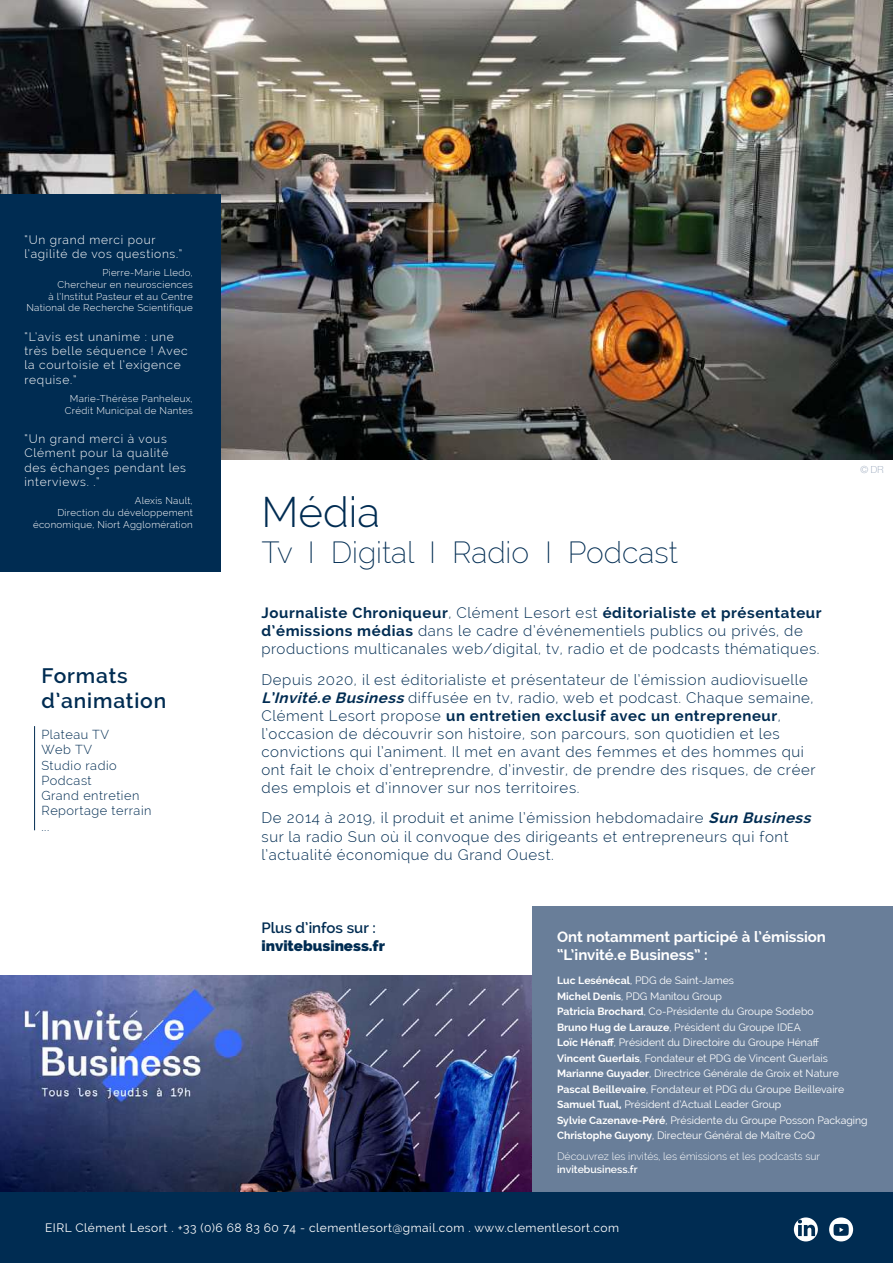
<style>
.page{position:relative;width:893px;height:1263px;background:#fff}
.page>*{position:absolute;margin:0;border:0;box-sizing:border-box;transform-origin:0 0}
.t1{font:300 42px "Raleway";color:#002c52}
.t2{font:200 30px "Raleway";color:#002c52}
.t3{font:600 21px/25.2px "Raleway";letter-spacing:.04em;color:#002c52}
.t4{font:300 15px/18px "Raleway";letter-spacing:.04em;color:#002c52}
.t5{font:700 15px/18px "Raleway";color:#fff}
.t6{font:800 15px "Raleway";color:#002c52}
.t7{font:600 15px "Raleway";color:#002c52}
.t8{font:300 12.75px/15.3px "Raleway";letter-spacing:.04em;color:#002c52}
.t9{font:300 12px/14.4px "Raleway";letter-spacing:.06em;color:#fff}
.t10{font:12px "Raleway";letter-spacing:.04em;color:#fff}
.t11{font:10.5px/15.5px "Raleway";color:#fff}
.t12{font:300 10.5px "Raleway";color:#fff}
.t13{font:600 10.5px "Raleway";color:#fff}
.t14{font:300 9.75px/11.7px "Raleway";letter-spacing:.03em;color:#fff;text-align:right}
.t15{font:100 9.75px "Helvetica Neue";color:#8e9eb5}
.s1{font-weight:700}
.s2{font-weight:700;font-style:italic}
</style>
<div class="page">
<div style="left:0;top:1191px;width:893px;height:72px;background:#002c52"></div>
<img style="left:0;top:0;width:893px;height:459px">
<div style="left:0;top:195px;width:220px;height:377px;background:#002c52"></div>
<hr style="left:34px;top:726px;width:1px;height:104px;background:#002c52">
<img style="left:0;top:976px;width:533px;height:216px">
<div style="left:533px;top:906px;width:360px;height:286px;background:#697e99"></div>
<svg style="left:794px;top:1217px;width:24px;height:24px"></svg>
<svg style="left:798px;top:1219px;width:17px;height:17px"></svg>
<div style="left:829px;top:1217px;width:24px;height:24px;background:#fff;border-radius:50%"></div>
<svg style="left:833px;top:1224px;width:16px;height:12px"></svg>
<p class="t9" style="left:24px;top:232px;width:160px">“Un grand merci pour l’agilité de vos questions.”</p>
<p class="t14" style="left:26px;top:267px;width:168px">Pierre-Marie Lledo,<br>Chercheur en neurosciences<br>à l’Institut Pasteur et au Centre<br>National de Recherche Scientifique</p>
<p class="t9" style="left:24px;top:329px;width:165px">“L’avis est unanime : une très belle séquence ! Avec la courtoisie et l’exigence requise.”</p>
<p class="t14" style="left:65px;top:393px;width:129px;text-align:center">Marie-Thérèse Panheleux,<br>Crédit Municipal de Nantes</p>
<p class="t9" style="left:24px;top:431px;width:163px">“Un grand merci à vous<br>Clément pour la qualité des échanges pendant les interviews. .”</p>
<p class="t14" style="left:33px;top:495px;width:161px">Alexis Nault,<br>Direction du développement économique, Niort Agglomération</p>
<h1 class="t1" style="left:261px;top:488px;width:120px">Média</h1>
<h2 class="t2" style="left:261px;top:535px;width:418px">Tv I Digital I Radio I Podcast</h2>
<p class="t4" style="left:261px;top:604px;width:562px"><span class="s1">Journaliste Chroniqueur</span>, Clément Lesort est <span class="s1">éditorialiste et présentateur d’émissions médias</span> dans le cadre d’événementiels publics ou privés, de productions multicanales web/digital, tv, radio et de podcasts thématiques.</p>
<p class="t4" style="left:261px;top:670px;width:555px">Depuis 2020, il est éditorialiste et présentateur de l’émission audiovisuelle <span class="s2">L’Invité.e Business</span> diffusée en tv, radio, web et podcast. Chaque semaine, Clément Lesort propose <span class="s1">un entretien exclusif avec un entrepreneur</span>, l’occasion de découvrir son histoire, son parcours, son quotidien et les convictions qui l’animent. Il met en avant des femmes et des hommes qui ont fait le choix d’entreprendre, d’investir, de prendre des risques, de créer des emplois et d’innover sur nos territoires.</p>
<p class="t4" style="left:261px;top:809px;width:555px">De 2014 à 2019, il produit et anime l’émission hebdomadaire <span class="s2">Sun Business </span>sur la radio Sun où il convoque des dirigeants et entrepreneurs qui font l’actualité économique du Grand Ouest.</p>
<h3 class="t3" style="left:41px;top:663px;width:126px">Formats d’animation</h3>
<p class="t8" style="left:41px;top:727px;width:111px">Plateau TV<br>Web TV<br>Studio radio<br>Podcast<br>Grand entretien<br>Reportage terrain ...</p>
<p class="t15" style="left:860px;top:462px;width:25px">© DR</p>
<p class="t7" style="left:261px;top:919px;width:116px">Plus d’infos sur :</p>
<p class="t6" style="left:261px;top:937px;width:125px">invitebusiness.fr</p>
<p class="t5" style="left:557px;top:928px;width:270px">Ont notamment participé à l’émission “L’invité.e Business” :</p>
<p class="t11" style="left:557px;top:973px;width:312px"><span class="s1">Luc Lesénécal</span>, PDG de Saint-James<br><span class="s1">Michel Denis</span>, PDG Manitou Group<br><span class="s1">Patricia Brochard</span>, Co-Présidente du Groupe Sodebo<br><span class="s1">Bruno Hug de Larauze</span>, Président du Groupe IDEA<br><span class="s1">Loïc Hénaff</span>, Président du Directoire du Groupe Hénaff<br><span class="s1">Vincent Guerlais</span>, Fondateur et PDG de Vincent Guerlais <span class="s1">Marianne Guyader</span>, Directrice Générale de Groix et Nature <span class="s1">Pascal Beillevaire</span>, Fondateur et PDG du Groupe Beillevaire <span class="s1">Samuel Tual,</span> Président d’Actual Leader Group<br><span class="s1">Sylvie Cazenave-Péré</span>, Présidente du Groupe Posson Packaging <span class="s1">Christophe Guyony</span>, Directeur Général de Maître CoQ</p>
<p class="t12" style="left:557px;top:1150px;width:265px">Découvrez les invités, les émissions et les podcasts sur</p>
<p class="t13" style="left:557px;top:1163px;width:82px">invitebusiness.fr</p>
<p class="t10" style="left:45px;top:1221px;width:575px">EIRL Clément Lesort . +33 (0)6 68 83 60 74 - clementlesort@gmail.com . www.clementlesort.com</p>
</div>
